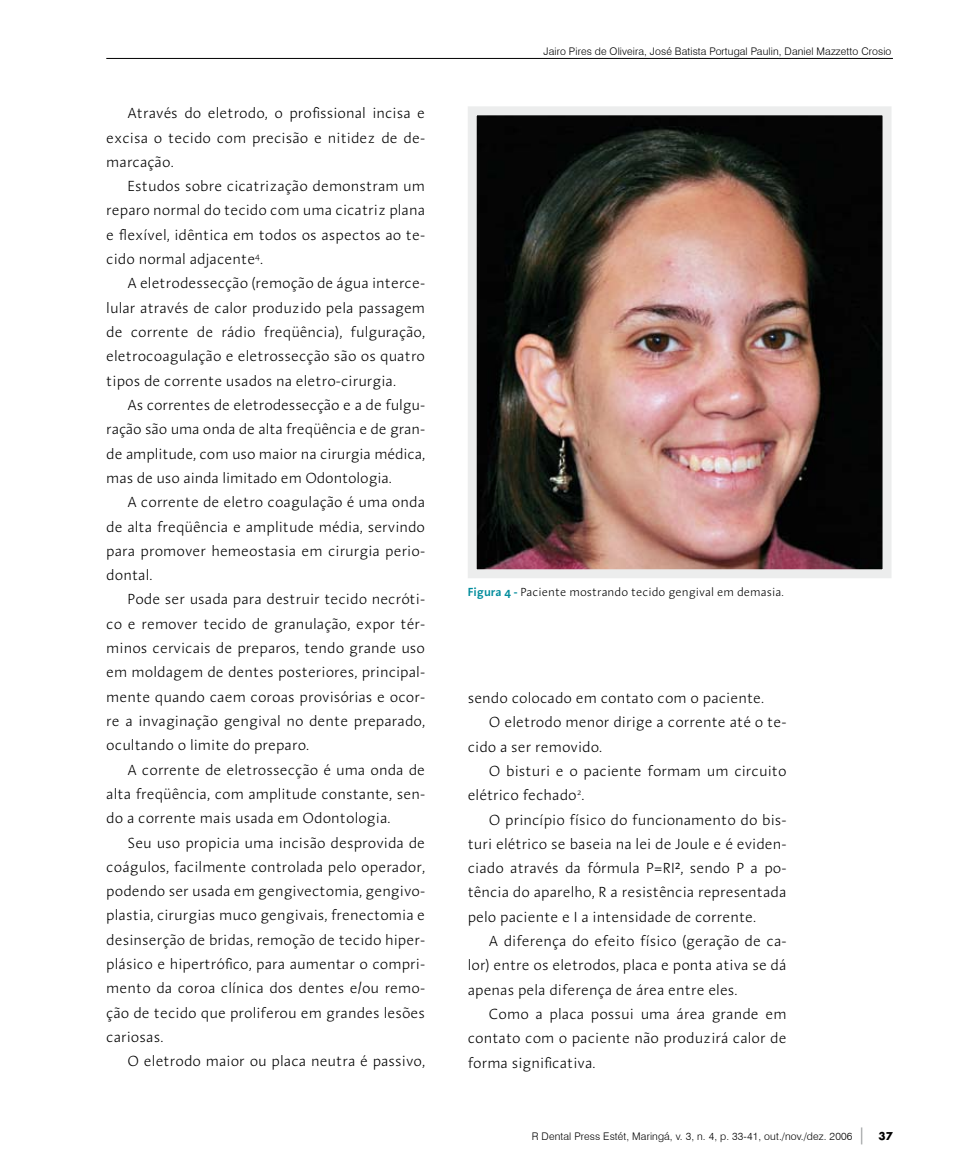
<style>
.page{position:relative;width:978px;height:1174px;background:#fff}
.page>*{position:absolute;margin:0;border:0;box-sizing:border-box;transform-origin:0 0}
.t1{font:300 15px/24.3px "Linotype Aroma";color:#000;text-align:justify}
.t2{font:300 12px "Linotype Aroma";color:#000}
.t3{font:300 10.5px "Swiss 721 BT";letter-spacing:.01em;color:#000}
.t4{font:700 10.5px "Futura";color:#000}
.s1{font-weight:600;color:#008c9c}
</style>
<div class="page">
<svg style="left:861px;top:1127px;width:1px;height:17px"></svg>
<hr style="left:106px;top:58px;width:787px;height:1px;background:#000">
<img style="left:478px;top:116px;width:403px;height:452px">
<div style="left:468px;top:106px;width:423px;height:472px;border:9px solid #eceded"></div>
<p class="t1" style="left:106px;top:101px;width:320px;text-indent:21px">Através do eletrodo, o profissional incisa e excisa o tecido com precisão e nitidez de de&shy;marcação.</p>
<p class="t1" style="left:106px;top:174px;width:320px;text-indent:21px">Estudos sobre cicatrização demonstram um reparo normal do tecido com uma cicatriz plana e flexível, idêntica em todos os aspectos ao te&shy;cido normal adjacente<sup>4</sup>.</p>
<p class="t1" style="left:106px;top:271px;width:320px;text-indent:21px">A eletrodessecção (remoção de água interce&shy;lular através de calor produzido pela passagem de corrente de rádio freqüência), fulguração, eletrocoagulação e eletrossecção são os quatro tipos de corrente usados na eletro-cirurgia.</p>
<p class="t1" style="left:106px;top:392px;width:320px;text-indent:21px">As correntes de eletrodessecção e a de fulgu&shy;ração são uma onda de alta freqüência e de gran&shy;de amplitude, com uso maior na cirurgia médica, mas de uso ainda limitado em Odontologia.</p>
<p class="t1" style="left:106px;top:490px;width:320px;text-indent:21px">A corrente de eletro coagulação é uma onda de alta freqüência e amplitude média, servindo para promover hemeostasia em cirurgia perio&shy;dontal.</p>
<p class="t1" style="left:106px;top:587px;width:320px;text-indent:21px">Pode ser usada para destruir tecido necróti&shy;co e remover tecido de granulação, expor tér&shy;minos cervicais de preparos, tendo grande uso em moldagem de dentes posteriores, principal&shy;mente quando caem coroas provisórias e ocor&shy;re a invaginação gengival no dente preparado, ocultando o limite do preparo.</p>
<p class="t1" style="left:106px;top:757px;width:320px;text-indent:21px">A corrente de eletrossecção é uma onda de alta freqüência, com amplitude constante, sen&shy;do a corrente mais usada em Odontologia.</p>
<p class="t1" style="left:106px;top:830px;width:320px;text-indent:21px">Seu uso propicia uma incisão desprovida de coágulos, facilmente controlada pelo operador, podendo ser usada em gengivectomia, gengivo&shy;plastia, cirurgias muco gengivais, frenectomia e desinserção de bridas, remoção de tecido hiper&shy;plásico e hipertrófico, para aumentar o compri&shy;mento da coroa clínica dos dentes e/ou remo&shy;ção de tecido que proliferou em grandes lesões cariosas.</p>
<p class="t1" style="left:128px;top:1048px;width:299px">O eletrodo maior ou placa neutra é passivo,</p>
<p class="t3" style="left:544px;top:45px;width:349px">Jairo Pires de Oliveira, José Batista Portugal Paulin, Daniel Mazzetto Crosio</p>
<p class="t2" style="left:468px;top:585px;width:317px"><span class="s1">Figura 4 -</span> Paciente mostrando tecido gengival em demasia.</p>
<p class="t1" style="left:468px;top:685px;width:298px">sendo colocado em contato com o paciente.</p>
<p class="t1" style="left:489px;top:710px;width:299px">O eletrodo menor dirige a corrente até o te-</p>
<p class="t1" style="left:468px;top:734px;width:136px">cido a ser removido.</p>
<p class="t1" style="left:489px;top:758px;width:299px">O bisturi e o paciente formam um circuito</p>
<p class="t1" style="left:468px;top:782px;width:118px">elétrico fechado<sup>2</sup>.</p>
<p class="t1" style="left:489px;top:807px;width:299px">O princípio físico do funcionamento do bis-</p>
<p class="t1" style="left:468px;top:831px;width:320px">turi elétrico se baseia na lei de Joule e é eviden-</p>
<p class="t1" style="left:468px;top:855px;width:320px">ciado através da fórmula P=RI², sendo P a po-</p>
<p class="t1" style="left:468px;top:880px;width:320px">tência do aparelho, R a resistência representada</p>
<p class="t1" style="left:468px;top:904px;width:290px">pelo paciente e I a intensidade de corrente.</p>
<p class="t1" style="left:489px;top:928px;width:299px">A diferença do efeito físico (geração de ca-</p>
<p class="t1" style="left:468px;top:953px;width:320px">lor) entre os eletrodos, placa e ponta ativa se dá</p>
<p class="t1" style="left:468px;top:977px;width:271px">apenas pela diferença de área entre eles.</p>
<p class="t1" style="left:489px;top:1001px;width:299px">Como a placa possui uma área grande em</p>
<p class="t1" style="left:468px;top:1025px;width:320px">contato com o paciente não produzirá calor de</p>
<p class="t1" style="left:468px;top:1050px;width:129px">forma significativa.</p>
<p class="t3" style="left:532px;top:1129px;width:322px">R Dental Press Estét, Maringá, v. 3, n. 4, p. 33-41, out./nov./dez. 2006</p>
<p class="t4" style="left:879px;top:1129px;width:16px">37</p>
</div>
